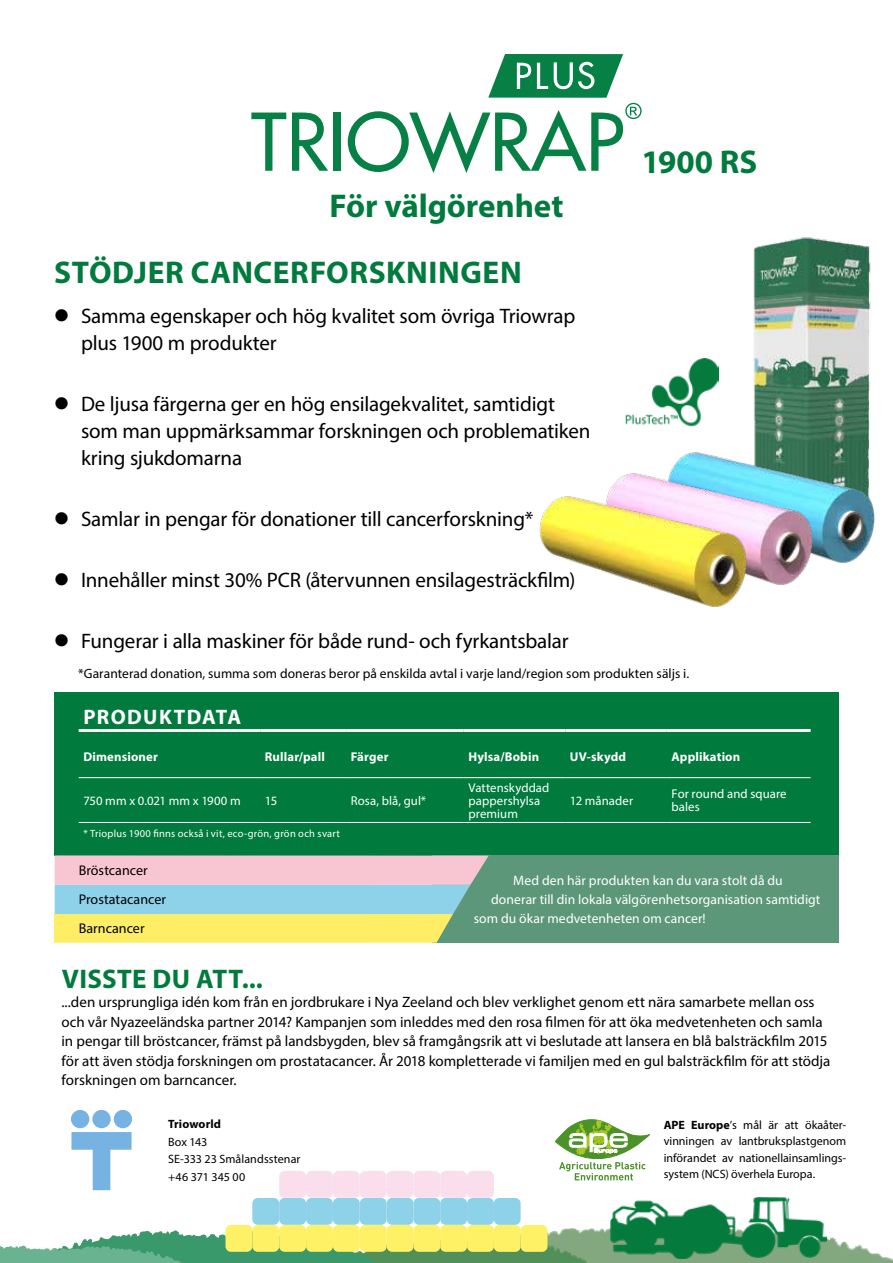
<style>
.page{position:relative;width:893px;height:1263px;background:#fff}
.page>*{position:absolute;margin:0;border:0;box-sizing:border-box;transform-origin:0 0}
.t1{font:700 33px "Myriad Pro";letter-spacing:-.005em;color:#007b3d}
.t2{font:700 31.5px "Myriad Pro";letter-spacing:.02em;color:#007b3d}
.t3{font:700 27px "Myriad Pro";letter-spacing:.015em;color:#007b3d}
.t4{font:21px/27px "Myriad Pro";letter-spacing:-.01em;color:#000}
.t5{font:700 21px "Myriad Pro";letter-spacing:.065em;color:#fff}
.t6{font:15px/19.5px "Myriad Pro";color:#000}
.t7{font:14.1px/29.1px "Myriad Pro";letter-spacing:.005em;color:#000}
.t8{font:13.65px "Myriad Pro";letter-spacing:.005em;color:#fff}
.t9{font:13.5px "Myriad Pro";letter-spacing:.005em;color:#000}
.t10{font:12.75px/12.9px "Myriad Pro";letter-spacing:.005em;color:#fff}
.t11{font:700 12.75px "Myriad Pro";letter-spacing:.01em;color:#fff}
.t12{font:12px/16.5px "Myriad Pro";color:#000}
.t13{font:700 12px "Myriad Pro";letter-spacing:.01em;color:#000}
.t14{font:10.5px "Myriad Pro";letter-spacing:.025em;color:#fff}
.s1{font-weight:700}
</style>
<div class="page">
<img style="left:493px;top:1227px;width:400px;height:36px">
<img style="left:374px;top:1238px;width:212px;height:25px">
<img style="left:611px;top:1197px;width:216px;height:61px">
<img style="left:625px;top:359px;width:94px;height:68px">
<img style="left:753px;top:237px;width:118px;height:213px">
<div style="left:54px;top:692px;width:785px;height:163px;background:#007b3d"></div>
<hr style="left:79px;top:729px;width:181px;height:3px;background:#fff">
<hr style="left:260px;top:729px;width:86px;height:3px;background:#fff">
<hr style="left:346px;top:729px;width:118px;height:3px;background:#fff">
<hr style="left:464px;top:729px;width:101px;height:3px;background:#fff">
<hr style="left:565px;top:729px;width:102px;height:3px;background:#fff">
<hr style="left:667px;top:729px;width:144px;height:3px;background:#fff">
<hr style="left:464px;top:777px;width:101px;height:1px;background:#fff">
<hr style="left:565px;top:777px;width:102px;height:1px;background:#fff">
<hr style="left:667px;top:777px;width:144px;height:1px;background:#fff">
<hr style="left:79px;top:822px;width:181px;height:1px;background:#fff">
<hr style="left:260px;top:822px;width:86px;height:1px;background:#fff">
<hr style="left:346px;top:822px;width:118px;height:1px;background:#fff">
<hr style="left:464px;top:822px;width:101px;height:1px;background:#fff">
<hr style="left:565px;top:822px;width:102px;height:1px;background:#fff">
<hr style="left:667px;top:822px;width:144px;height:1px;background:#fff">
<hr style="left:79px;top:777px;width:181px;height:1px;background:#fff">
<hr style="left:260px;top:777px;width:86px;height:1px;background:#fff">
<hr style="left:346px;top:777px;width:118px;height:1px;background:#fff">
<svg style="left:251px;top:113px;width:35px;height:58px"></svg>
<svg style="left:292px;top:113px;width:36px;height:58px"></svg>
<div style="left:334px;top:113px;width:7px;height:58px;background:#078046"></div>
<svg style="left:348px;top:54px;width:294px;height:119px"></svg>
<img style="left:670px;top:450px;width:205px;height:113px">
<img style="left:608px;top:471px;width:217px;height:114px">
<img style="left:539px;top:493px;width:221px;height:114px">
<svg style="left:0;top:1230px;width:374px;height:33px"></svg>
<div style="left:360px;top:1225px;width:27px;height:27px;background:#fff165;border-radius:5px"></div>
<div style="left:333px;top:1225px;width:27px;height:27px;background:#fff165;border-radius:5px"></div>
<div style="left:306px;top:1225px;width:27px;height:27px;background:#fff165;border-radius:5px"></div>
<div style="left:360px;top:1198px;width:27px;height:27px;background:#8ed2ea;border-radius:5px"></div>
<div style="left:333px;top:1198px;width:27px;height:27px;background:#8ed2ea;border-radius:5px"></div>
<div style="left:279px;top:1225px;width:27px;height:27px;background:#fff165;border-radius:5px"></div>
<div style="left:252px;top:1225px;width:27px;height:27px;background:#fff165;border-radius:5px"></div>
<div style="left:306px;top:1198px;width:27px;height:27px;background:#8ed2ea;border-radius:5px"></div>
<div style="left:279px;top:1198px;width:27px;height:27px;background:#8ed2ea;border-radius:5px"></div>
<div style="left:225px;top:1225px;width:27px;height:27px;background:#fff165;border-radius:5px"></div>
<div style="left:252px;top:1198px;width:27px;height:27px;background:#8ed2ea;border-radius:5px"></div>
<div style="left:521px;top:1225px;width:26px;height:27px;background:#fff165;border-radius:5px"></div>
<div style="left:494px;top:1225px;width:27px;height:27px;background:#fff165;border-radius:5px"></div>
<div style="left:494px;top:1198px;width:27px;height:27px;background:#8ed2ea;border-radius:5px"></div>
<div style="left:360px;top:1171px;width:27px;height:27px;background:#fbdeec;border-radius:5px"></div>
<div style="left:333px;top:1171px;width:27px;height:27px;background:#fbdeec;border-radius:5px"></div>
<div style="left:306px;top:1171px;width:27px;height:27px;background:#fbdeec;border-radius:5px"></div>
<div style="left:467px;top:1225px;width:27px;height:27px;background:#fff165;border-radius:5px"></div>
<div style="left:440px;top:1225px;width:27px;height:27px;background:#fff165;border-radius:5px"></div>
<div style="left:387px;top:1225px;width:26px;height:27px;background:#fff165;border-radius:5px"></div>
<div style="left:467px;top:1198px;width:27px;height:27px;background:#8ed2ea;border-radius:5px"></div>
<div style="left:440px;top:1198px;width:27px;height:27px;background:#8ed2ea;border-radius:5px"></div>
<div style="left:387px;top:1198px;width:26px;height:27px;background:#8ed2ea;border-radius:5px"></div>
<div style="left:467px;top:1171px;width:27px;height:27px;background:#fbdeec;border-radius:5px"></div>
<div style="left:440px;top:1171px;width:27px;height:27px;background:#fbdeec;border-radius:5px"></div>
<div style="left:413px;top:1225px;width:27px;height:27px;background:#fff165;border-radius:5px"></div>
<div style="left:413px;top:1198px;width:27px;height:27px;background:#8ed2ea;border-radius:5px"></div>
<div style="left:413px;top:1171px;width:27px;height:27px;background:#fbdeec;border-radius:5px"></div>
<div style="left:387px;top:1171px;width:26px;height:27px;background:#fbdeec;border-radius:5px"></div>
<div style="left:279px;top:1171px;width:27px;height:27px;background:#fbdeec;border-radius:5px"></div>
<div style="left:432px;top:855px;width:407px;height:88px;background:#5c9779"></div>
<svg style="left:54px;top:855px;width:435px;height:88px;background:#cdd2b3"></svg>
<svg style="left:71px;top:1132px;width:61px;height:58px"></svg>
<div style="left:71px;top:1110px;width:18px;height:18px;background:#76b2e2;border-radius:50%"></div>
<div style="left:114px;top:1110px;width:18px;height:18px;background:#76b2e2;border-radius:50%"></div>
<div style="left:92px;top:1110px;width:19px;height:18px;background:#76b2e2;border-radius:50%"></div>
<svg style="left:555px;top:1119px;width:94px;height:61px"></svg>
<h1 class="t1" style="left:329px;top:185px;width:235px">För välgörenhet</h1>
<h2 class="t2" style="left:54px;top:252px;width:469px">STÖDJER CANCERFORSKNINGEN</h2>
<h3 class="t4" style="left:81px;top:302px;width:496px">Samma egenskaper och hög kvalitet som övriga Triowrap plus 1900 m produkter</h3>
<h3 class="t4" style="left:81px;top:390px;width:511px">De ljusa färgerna ger en hög ensilagekvalitet, samtidigt som man uppmärksammar forskningen och problematiken kring sjukdomarna</h3>
<h3 class="t4" style="left:81px;top:505px;width:454px">Samlar in pengar för donationer till cancerforskning*</h3>
<h3 class="t4" style="left:81px;top:566px;width:496px">Innehåller minst 30% PCR (återvunnen ensilagesträckfilm)</h3>
<h3 class="t4" style="left:81px;top:627px;width:489px">Fungerar i alla maskiner för både rund- och fyrkantsbalar</h3>
<h1 class="t1" style="left:642px;top:140px;width:117px">1900 RS</h1>
<p class="t9" style="left:78px;top:665px;width:612px">*Garanterad donation, summa som doneras beror på enskilda avtal i varje land/region som produkten säljs i.</p>
<h3 class="t5" style="left:84px;top:703px;width:159px">PRODUKTDATA</h3>
<p class="t11" style="left:83px;top:749px;width:76px">Dimensioner</p>
<p class="t11" style="left:265px;top:749px;width:61px">Rullar/pall</p>
<p class="t11" style="left:351px;top:749px;width:39px">Färger</p>
<p class="t11" style="left:468px;top:749px;width:72px">Hylsa/Bobin</p>
<p class="t11" style="left:570px;top:749px;width:58px">UV-skydd</p>
<p class="t11" style="left:671px;top:749px;width:70px">Applikation</p>
<p class="t10" style="left:83px;top:794px;width:159px">750 mm x 0.021 mm x 1900 m</p>
<p class="t10" style="left:265px;top:794px;width:14px">15</p>
<p class="t10" style="left:351px;top:794px;width:77px">Rosa, blå, gul*</p>
<p class="t10" style="left:468px;top:781px;width:82px">Vattenskyddad pappershylsa premium</p>
<p class="t10" style="left:570px;top:794px;width:65px">12 månader</p>
<p class="t10" style="left:671px;top:787px;width:117px">For round and square bales</p>
<p class="t14" style="left:83px;top:827px;width:258px">* Trioplus 1900 finns också i vit, eco-grön, grön och svart</p>
<p class="t7" style="left:79px;top:856px;width:89px">Bröstcancer<br>Prostatacancer<br>Barncancer</p>
<p class="t8" style="left:513px;top:872px;width:271px">Med den här produkten kan du vara stolt då du</p>
<p class="t8" style="left:491px;top:891px;width:331px">donerar till din lokala välgörenhetsorganisation samtidigt</p>
<p class="t8" style="left:474px;top:909px;width:234px">som du ökar medvetenheten om cancer!</p>
<h3 class="t3" style="left:62px;top:961px;width:203px">VISSTE DU ATT...</h3>
<p class="t6" style="left:61px;top:992px;width:770px">...den ursprungliga idén kom från en jordbrukare i Nya Zeeland och blev verklighet genom ett nära samarbete mellan oss och vår Nyazeeländska partner 2014? Kampanjen som inleddes med den rosa filmen för att öka medvetenheten och samla in pengar till bröstcancer, främst på landsbygden, blev så framgångsrik att vi beslutade att lansera en blå balsträckfilm 2015 för att även stödja forskningen om prostatacancer. År 2018 kompletterade vi familjen med en gul balsträckfilm för att stödja forskningen om barncancer.</p>
<p class="t13" style="left:168px;top:1116px;width:54px">Trioworld</p>
<p class="t12" style="left:168px;top:1133px;width:134px;line-height:17.7px">Box 143<br>SE-333 23 Smålandsstenar +46 371 345 00</p>
<p class="t12" style="left:664px;top:1116px;width:184px;text-align:justify"><span class="s1">APE Europe</span>’s mål är att ökaåter&shy;vinningen av lantbruksplastgenom införandet av nationellainsamlings&shy;system (NCS) överhela Europa.</p>
</div>
